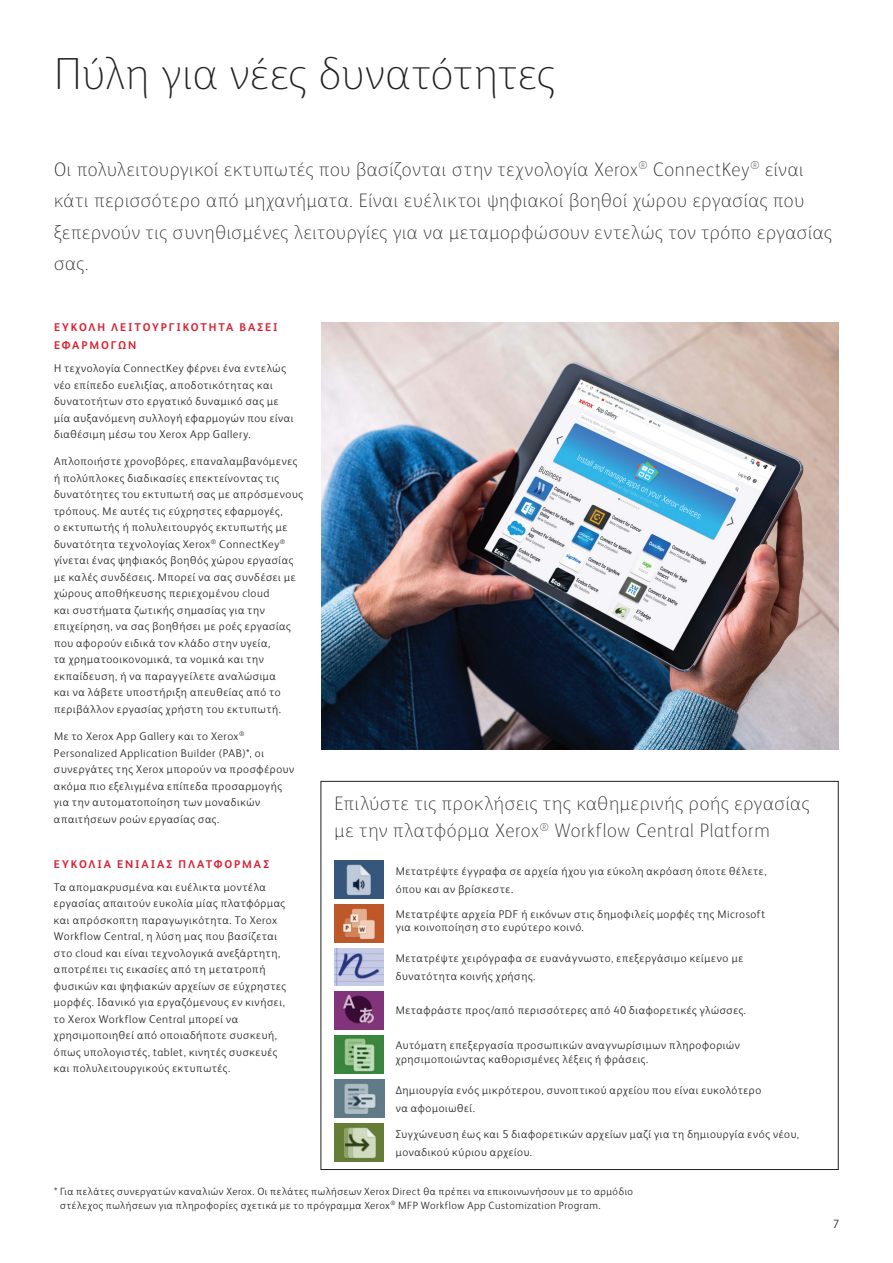
<style>
.page{position:relative;width:893px;height:1263px;background:#fff}
.page>*{position:absolute;margin:0;border:0;box-sizing:border-box;transform-origin:0 0}
.t1{font:100 45px "Xerox Sans";letter-spacing:.015em;color:#231f20}
.t2{font:100 19.5px/31.5px "Xerox Sans";letter-spacing:.035em;color:#231f20}
.t3{font:300 12px "Xerox Sans";color:#231f20}
.t4{font:300 11.25px/16.5px "Xerox Sans";letter-spacing:.055em;color:#231f20}
.t5{font:700 11.25px/18px "Xerox Sans";letter-spacing:.165em;color:#db1e30}
.t6{font:300 10.5px/13.5px "Xerox Sans";letter-spacing:.05em;color:#231f20}
</style>
<div class="page">
<img style="left:334px;top:861px;width:50px;height:37px">
<img style="left:334px;top:904px;width:50px;height:38px">
<img style="left:334px;top:948px;width:50px;height:38px">
<img style="left:334px;top:992px;width:50px;height:38px">
<img style="left:335px;top:1123px;width:49px;height:38px">
<img style="left:334px;top:1036px;width:50px;height:37px">
<img style="left:334px;top:1079px;width:50px;height:38px">
<img style="left:322px;top:322px;width:517px;height:427px">
<h1 class="t1" style="left:54px;top:44px;width:502px">Πύλη για νέες δυνατότητες</h1>
<p class="t2" style="left:54px;top:152px;width:779px">Οι πολυλειτουργικοί εκτυπωτές που βασίζονται στην τεχνολογία Xerox<sup>®</sup> ConnectKey<sup>®</sup> είναι κάτι περισσότερο από μηχανήματα. Είναι ευέλικτοι ψηφιακοί βοηθοί χώρου εργασίας που ξεπερνούν τις συνηθισμένες λειτουργίες για να μεταμορφώσουν εντελώς τον τρόπο εργασίας σας.</p>
<p class="t5" style="left:54px;top:318px;width:225px">ΕΎΚΟΛΗ ΛΕΙΤΟΥΡΓΙΚΌΤΗΤΑ ΒΆΣΕΙ<br>ΕΦΑΡΜΟΓΏΝ</p>
<p class="t4" style="left:54px;top:359px;width:241px">Η τεχνολογία ConnectKey φέρνει ένα εντελώς νέο επίπεδο ευελιξίας, αποδοτικότητας και δυνατοτήτων στο εργατικό δυναμικό σας με μία αυξανόμενη συλλογή εφαρμογών που είναι διαθέσιμη μέσω του Xerox App Gallery.</p>
<p class="t4" style="left:54px;top:453px;width:251px">Απλοποιήστε χρονοβόρες, επαναλαμβανόμενες ή πολύπλοκες διαδικασίες επεκτείνοντας τις δυνατότητες του εκτυπωτή σας με απρόσμενους τρόπους. Με αυτές τις εύχρηστες εφαρμογές,<br>ο εκτυπωτής ή πολυλειτουργός εκτυπωτής με δυνατότητα τεχνολογίας Xerox<sup>®</sup> ConnectKey<sup>® </sup>γίνεται ένας ψηφιακός βοηθός χώρου εργασίας με καλές συνδέσεις. Μπορεί να σας συνδέσει με χώρους αποθήκευσης περιεχομένου cloud<br>και συστήματα ζωτικής σημασίας για την επιχείρηση, να σας βοηθήσει με ροές εργασίας που αφορούν ειδικά τον κλάδο στην υγεία,<br>τα χρηματοοικονομικά, τα νομικά και την εκπαίδευση, ή να παραγγείλετε αναλώσιμα<br>και να λάβετε υποστήριξη απευθείας από το περιβάλλον εργασίας χρήστη του εκτυπωτή.</p>
<p class="t4" style="left:54px;top:728px;width:242px">Με το Xerox App Gallery και το Xerox<sup>® </sup>Personalized Application Builder (PAB)*, οι συνεργάτες της Xerox μπορούν να προσφέρουν ακόμα πιο εξελιγμένα επίπεδα προσαρμογής για την αυτοματοποίηση των μοναδικών απαιτήσεων ροών εργασίας σας.</p>
<p class="t5" style="left:54px;top:854px;width:217px">ΕΥΚΟΛΙΑ ΕΝΙΑΙΑΣ ΠΛΑΤΦΟΡΜΑΣ</p>
<p class="t4" style="left:54px;top:878px;width:234px">Τα απομακρυσμένα και ευέλικτα μοντέλα εργασίας απαιτούν ευκολία μίας πλατφόρμας και απρόσκοπτη παραγωγικότητα. Το Xerox Workflow Central, η λύση μας που βασίζεται στο cloud και είναι τεχνολογικά ανεξάρτητη, αποτρέπει τις εικασίες από τη μετατροπή φυσικών και ψηφιακών αρχείων σε εύχρηστες μορφές. Ιδανικό για εργαζόμενους εν κινήσει, το Xerox Workflow Central μπορεί να χρησιμοποιηθεί από οποιαδήποτε συσκευή, όπως υπολογιστές, tablet, κινητές συσκευές και πολυλειτουργικούς εκτυπωτές.</p>
<h2 class="t2" style="left:335px;top:789px;width:476px;line-height:27px">Επιλύστε τις προκλήσεις της καθημερινής ροής εργασίας με την πλατφόρμα Xerox<sup>®</sup> Workflow Central Platform</h2>
<p class="t4" style="left:396px;top:861px;width:372px;line-height:18px">Μετατρέψτε έγγραφα σε αρχεία ήχου για εύκολη ακρόαση όποτε θέλετε, όπου και αν βρίσκεστε.</p>
<p class="t4" style="left:396px;top:906px;width:371px;line-height:13.5px">Μετατρέψτε αρχεία PDF ή εικόνων στις δημοφιλείς μορφές της Microsoft για κοινοποίηση στο ευρύτερο κοινό.</p>
<p class="t4" style="left:396px;top:949px;width:349px;line-height:18px">Μετατρέψτε χειρόγραφα σε ευανάγνωστο, επεξεργάσιμο κείμενο με δυνατότητα κοινής χρήσης.</p>
<p class="t4" style="left:396px;top:1002px;width:352px">Μεταφράστε προς/από περισσότερες από 40 διαφορετικές γλώσσες.</p>
<p class="t4" style="left:396px;top:1038px;width:345px;line-height:13.5px">Αυτόματη επεξεργασία προσωπικών αναγνωρίσιμων πληροφοριών χρησιμοποιώντας καθορισμένες λέξεις ή φράσεις.</p>
<p class="t4" style="left:396px;top:1080px;width:367px;line-height:18px">Δημιουργία ενός μικρότερου, συνοπτικού αρχείου που είναι ευκολότερο να αφομοιωθεί.</p>
<p class="t4" style="left:396px;top:1124px;width:405px;line-height:18px">Συγχώνευση έως και 5 διαφορετικών αρχείων μαζί για τη δημιουργία ενός νέου, μοναδικού κύριου αρχείου.</p>
<p class="t6" style="left:60px;top:1184px;width:574px;text-indent:-6px">* Για πελάτες συνεργατών καναλιών Xerox. Οι πελάτες πωλήσεων Xerox Direct θα πρέπει να επικοινωνήσουν με το αρμόδιο στέλεχος πωλήσεων για πληροφορίες σχετικά με το πρόγραμμα Xerox<sup>®</sup> MFP Workflow App Customization Program.</p>
<p class="t3" style="left:833px;top:1216px;width:8px">7</p>
</div>
